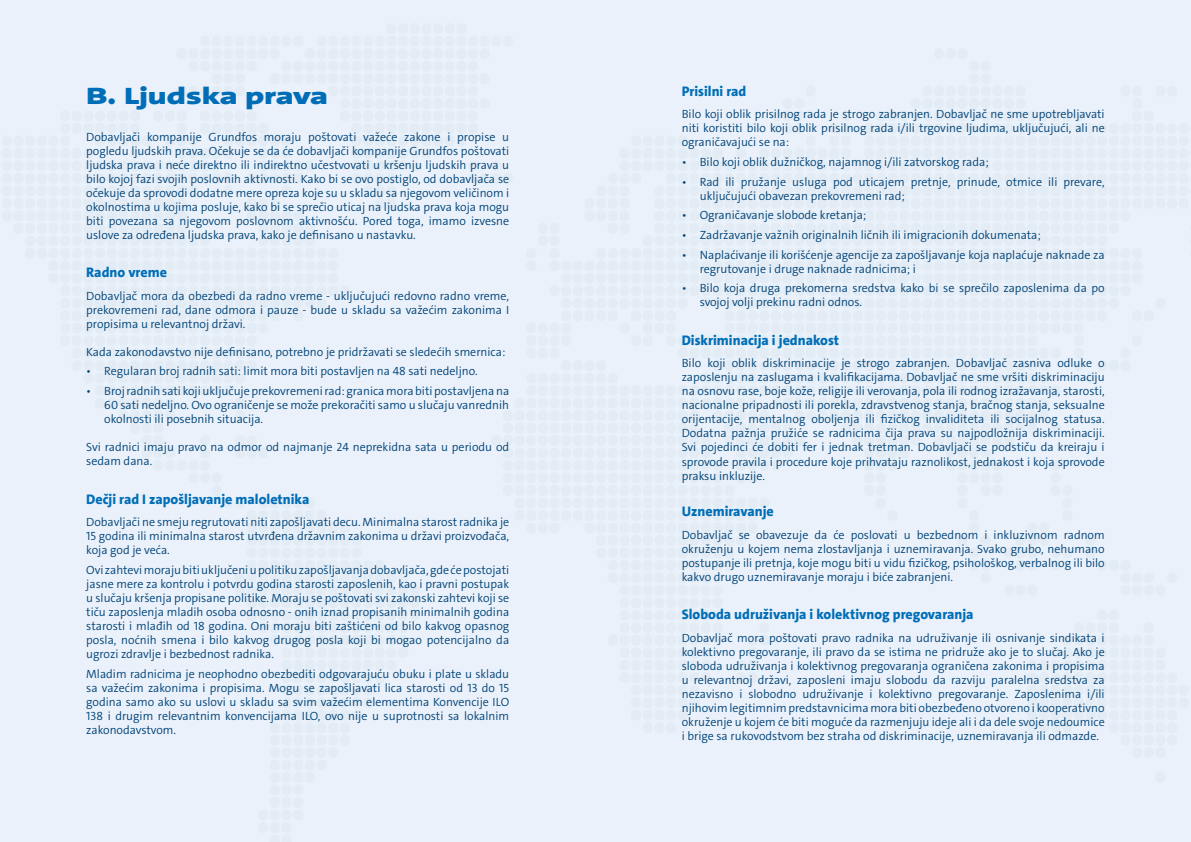
<style>
.page{position:relative;width:1191px;height:842px;background:#fff}
.page>*{position:absolute;margin:0;border:0;box-sizing:border-box;transform-origin:0 0}
.t1{font:900 24px "Grundfos The Sans Extd";color:#006eb7}
.t2{font:800 14px "Grundfos The Sans";color:#006eb7}
.t3{font:300 12px/14px "Grundfos The Sans";color:#004377;text-align:justify}
</style>
<div class="page">
<h1 class="t1" style="left:86px;top:80px;width:243px">B. Ljudska prava</h1>
<p class="t3" style="left:86px;top:130px;width:424px">Dobavljači kompanije Grundfos moraju poštovati važeće zakone i propise u pogledu ljudskih prava. Očekuje se da će dobavljači kompanije Grundfos poštovati ljudska prava i neće direktno ili indirektno učestvovati u kršenju ljudskih prava u bilo kojoj fazi svojih poslovnih aktivnosti. Kako bi se ovo postiglo, od dobavljača se očekuje da sprovodi dodatne mere opreza koje su u skladu sa njegovom veličinom i okolnostima u kojima posluje, kako bi se sprečio uticaj na ljudska prava koja mogu biti povezana sa njegovom poslovnom aktivnošću. Pored toga, imamo izvesne uslove za određena ljudska prava, kako je definisano u nastavku.</p>
<p class="t2" style="left:86px;top:263px;width:82px">Radno vreme</p>
<p class="t3" style="left:86px;top:289px;width:424px">Dobavljač mora da obezbedi da radno vreme - uključujući redovno radno vreme, prekovremeni rad, dane odmora i pauze - bude u skladu sa važećim zakonima I propisima u relevantnoj državi.</p>
<p class="t3" style="left:86px;top:345px;width:421px">Kada zakonodavstvo nije definisano, potrebno je pridržavati se sledećih smernica:</p>
<p class="t3" style="left:86px;top:364px;width:393px">• Regularan broj radnih sati: limit mora biti postavljen na 48 sati nedeljno.</p>
<p class="t3" style="left:104px;top:384px;width:406px;text-indent:-18px">• Broj radnih sati koji uključuje prekovremeni rad: granica mora biti postavljena na 60 sati nedeljno. Ovo ograničenje se može prekoračiti samo u slučaju vanrednih okolnosti ili posebnih situacija.</p>
<p class="t3" style="left:86px;top:440px;width:424px">Svi radnici imaju pravo na odmor od najmanje 24 neprekidna sata u periodu od sedam dana.</p>
<p class="t2" style="left:86px;top:490px;width:225px">Dečji rad I zapošljavanje maloletnika</p>
<p class="t3" style="left:86px;top:515px;width:424px">Dobavljači ne smeju regrutovati niti zapošljavati decu. Minimalna starost radnika je 15 godina ili minimalna starost utvrđena državnim zakonima u državi proizvođača, koja god je veća.</p>
<p class="t3" style="left:86px;top:563px;width:424px">Ovi zahtevi moraju biti uključeni u politiku zapošljavanja dobavljača, gde će postojati jasne mere za kontrolu i potvrdu godina starosti zaposlenih, kao i pravni postupak u slučaju kršenja propisane politike. Moraju se poštovati svi zakonski zahtevi koji se tiču zaposlenja mladih osoba odnosno - onih iznad propisanih minimalnih godina starosti i mlađih od 18 godina. Oni moraju biti zaštićeni od bilo kakvog opasnog posla, noćnih smena i bilo kakvog drugog posla koji bi mogao potencijalno da ugrozi zdravlje i bezbednost radnika.</p>
<p class="t3" style="left:86px;top:667px;width:424px">Mladim radnicima je neophodno obezbediti odgovarajuću obuku i plate u skladu sa važećim zakonima i propisima. Mogu se zapošljavati lica starosti od 13 do 15 godina samo ako su uslovi u skladu sa svim važećim elementima Konvencije ILO 138 i drugim relevantnim konvencijama ILO, ovo nije u suprotnosti sa lokalnim zakonodavstvom.</p>
<p class="t2" style="left:681px;top:82px;width:66px">Prisilni rad</p>
<p class="t3" style="left:681px;top:107px;width:424px">Bilo koji oblik prisilnog rada je strogo zabranjen. Dobavljač ne sme upotrebljavati niti koristiti bilo koji oblik prisilnog rada i/ili trgovine ljudima, uključujući, ali ne ograničavajući se na:</p>
<p class="t3" style="left:681px;top:155px;width:308px">• Bilo koji oblik dužničkog, najamnog i/ili zatvorskog rada;</p>
<p class="t3" style="left:699px;top:175px;width:406px;text-indent:-18px">• Rad ili pružanje usluga pod uticajem pretnje, prinude, otmice ili prevare, uključujući obavezan prekovremeni rad;</p>
<p class="t3" style="left:681px;top:208px;width:186px">• Ograničavanje slobode kretanja;</p>
<p class="t3" style="left:681px;top:228px;width:360px">• Zadržavanje važnih originalnih ličnih ili imigracionih dokumenata;</p>
<p class="t3" style="left:699px;top:248px;width:406px;text-indent:-18px">• Naplaćivanje ili korišćenje agencije za zapošljavanje koja naplaćuje naknade za regrutovanje i druge naknade radnicima; i</p>
<p class="t3" style="left:699px;top:281px;width:406px;text-indent:-18px">• Bilo koja druga prekomerna sredstva kako bi se sprečilo zaposlenima da po svojoj volji prekinu radni odnos.</p>
<p class="t2" style="left:681px;top:331px;width:159px">Diskriminacija i jednakost</p>
<p class="t3" style="left:681px;top:356px;width:424px">Bilo koji oblik diskriminacije je strogo zabranjen. Dobavljač zasniva odluke o zaposlenju na zaslugama i kvalifikacijama. Dobavljač ne sme vršiti diskriminaciju na osnovu rase, boje kože, religije ili verovanja, pola ili rodnog izražavanja, starosti, nacionalne pripadnosti ili porekla, zdravstvenog stanja, bračnog stanja, seksualne orijentacije, mentalnog oboljenja ili fizičkog invaliditeta ili socijalnog statusa.<br>Dodatna pažnja pružiće se radnicima čija prava su najpodložnija diskriminaciji.<br>Svi pojedinci će dobiti fer i jednak tretman. Dobavljači se podstiču da kreiraju i sprovode pravila i procedure koje prihvataju raznolikost, jednakost i koja sprovode praksu inkluzije.</p>
<p class="t2" style="left:681px;top:502px;width:94px">Uznemiravanje</p>
<p class="t3" style="left:681px;top:528px;width:424px">Dobavljač se obavezuje da će poslovati u bezbednom i inkluzivnom radnom okruženju u kojem nema zlostavljanja i uznemiravanja. Svako grubo, nehumano postupanje ili pretnja, koje mogu biti u vidu fizičkog, psihološkog, verbalnog ili bilo kakvo drugo uznemiravanje moraju i biće zabranjeni.</p>
<p class="t2" style="left:681px;top:606px;width:293px">Sloboda udruživanja i kolektivnog pregovaranja</p>
<p class="t3" style="left:681px;top:631px;width:424px">Dobavljač mora poštovati pravo radnika na udruživanje ili osnivanje sindikata i kolektivno pregovaranje, ili pravo da se istima ne pridruže ako je to slučaj. Ako je sloboda udruživanja i kolektivnog pregovaranja ograničena zakonima i propisima u relevantnoj državi, zaposleni imaju slobodu da razviju paralelna sredstva za nezavisno i slobodno udruživanje i kolektivno pregovaranje. Zaposlenima i/ili njihovim legitimnim predstavnicima mora biti obezbeđeno otvoreno i kooperativno okruženje u kojem će biti moguće da razmenjuju ideje ali i da dele svoje nedoumice i brige sa rukovodstvom bez straha od diskriminacije, uznemiravanja ili odmazde.</p>
</div>
